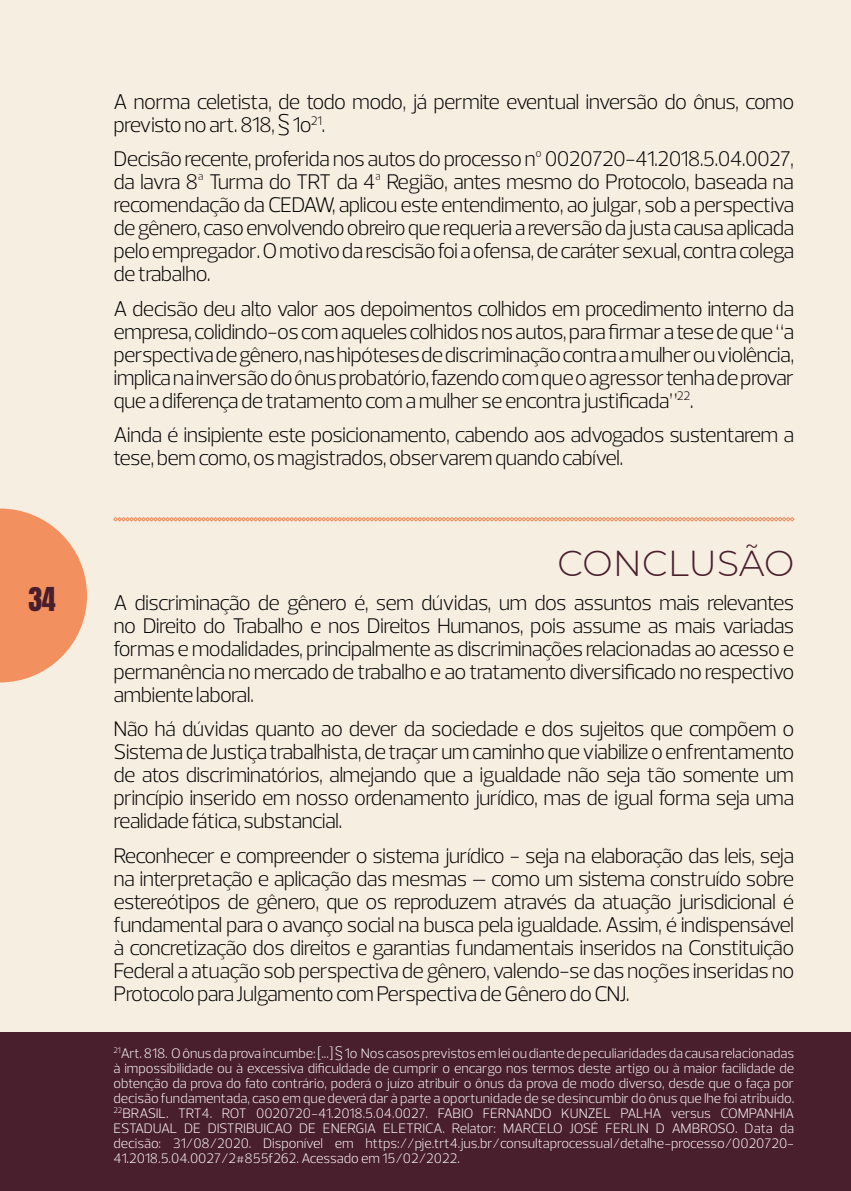
<style>
.page{position:relative;width:851px;height:1191px;background:#fff}
.page>*{position:absolute;margin:0;border:0;box-sizing:border-box;transform-origin:0 0}
.t1{font:300 36px "Montserrat";color:#4a1f2d}
.t2{font:28px "Anton";color:#4a1f2d}
.t3{font:300 21.6px/23px "Prelo";letter-spacing:-.035em;color:#000;text-align:justify}
.t4{font:300 14px/15px "Prelo";letter-spacing:-.005em;color:#fff;text-align:justify}
</style>
<div class="page">
<div style="left:0;top:0;width:850px;height:1191px;background:#f7eee2"></div>
<svg style="left:0;top:508px;width:87px;height:174px"></svg>
<div style="left:0;top:1032px;width:850px;height:159px;background:#4a1f2d"></div>
<svg style="left:113px;top:517px;width:681px;height:4px"></svg>
<p class="t2" style="left:28px;top:585px;width:29px">34</p>
<p class="t3" style="left:113px;top:90px;width:682px">A norma celetista, de todo modo, já permite eventual inversão do ônus, como previsto no art. 818, § 1o<sup>21</sup>.</p>
<p class="t3" style="left:113px;top:148px;width:682px">Decisão recente, proferida nos autos do processo nº 0020720-41.2018.5.04.0027, da lavra 8ª Turma do TRT da 4ª Região, antes mesmo do Protocolo, baseada na recomendação da CEDAW, aplicou este entendimento, ao julgar, sob a perspectiva de gênero, caso envolvendo obreiro que requeria a reversão da justa causa aplicada pelo empregador. O motivo da rescisão foi a ofensa, de caráter sexual, contra colega de trabalho.</p>
<p class="t3" style="left:113px;top:297px;width:682px">A decisão deu alto valor aos depoimentos colhidos em procedimento interno da empresa, colidindo-os com aqueles colhidos nos autos, para firmar a tese de que “a perspectiva de gênero, nas hipóteses de discriminação contra a mulher ou violência, implica na inversão do ônus probatório, fazendo com que o agressor tenha de provar que a diferença de tratamento com a mulher se encontra justificada”<sup>22</sup>.</p>
<p class="t3" style="left:113px;top:423px;width:682px">Ainda é insipiente este posicionamento, cabendo aos advogados sustentarem a tese, bem como, os magistrados, observarem quando cabível.</p>
<h1 class="t1" style="left:557px;top:539px;width:238px">CONCLUSÃO</h1>
<p class="t3" style="left:113px;top:591px;width:682px">A discriminação de gênero é, sem dúvidas, um dos assuntos mais relevantes no Direito do Trabalho e nos Direitos Humanos, pois assume as mais variadas formas e modalidades, principalmente as discriminações relacionadas ao acesso e permanência no mercado de trabalho e ao tratamento diversificado no respectivo ambiente laboral.</p>
<p class="t3" style="left:113px;top:717px;width:682px">Não há dúvidas quanto ao dever da sociedade e dos sujeitos que compõem o Sistema de Justiça trabalhista, de traçar um caminho que viabilize o enfrentamento de atos discriminatórios, almejando que a igualdade não seja tão somente um princípio inserido em nosso ordenamento jurídico, mas de igual forma seja uma realidade fática, substancial.</p>
<p class="t3" style="left:113px;top:844px;width:682px">Reconhecer e compreender o sistema jurídico - seja na elaboração das leis, seja na interpretação e aplicação das mesmas – como um sistema construído sobre estereótipos de gênero, que os reproduzem através da atuação jurisdicional é fundamental para o avanço social na busca pela igualdade. Assim, é indispensável à concretização dos direitos e garantias fundamentais inseridos na Constituição Federal a atuação sob perspectiva de gênero, valendo-se das noções inseridas no Protocolo para Julgamento com Perspectiva de Gênero do CNJ.</p>
<p class="t4" style="left:113px;top:1045px;width:682px"><sup>21</sup>Art. 818. O ônus da prova incumbe: [...] § 1o Nos casos previstos em lei ou diante de peculiaridades da causa relacionadas à impossibilidade ou à excessiva dificuldade de cumprir o encargo nos termos deste artigo ou à maior facilidade de obtenção da prova do fato contrário, poderá o juízo atribuir o ônus da prova de modo diverso, desde que o faça por decisão fundamentada, caso em que deverá dar à parte a oportunidade de se desincumbir do ônus que lhe foi atribuído.<br><sup>22</sup>BRASIL. TRT4. ROT 0020720-41.2018.5.04.0027. FABIO FERNANDO KUNZEL PALHA versus COMPANHIA ESTADUAL DE DISTRIBUICAO DE ENERGIA ELETRICA. Relator: MARCELO JOSÉ FERLIN D AMBROSO. Data da decisão: 31/08/2020. Disponível em https://pje.trt4.jus.br/consultaprocessual/detalhe-processo/0020720- 41.2018.5.04.0027/2#855f262. Acessado em 15/02/2022.</p>
</div>
